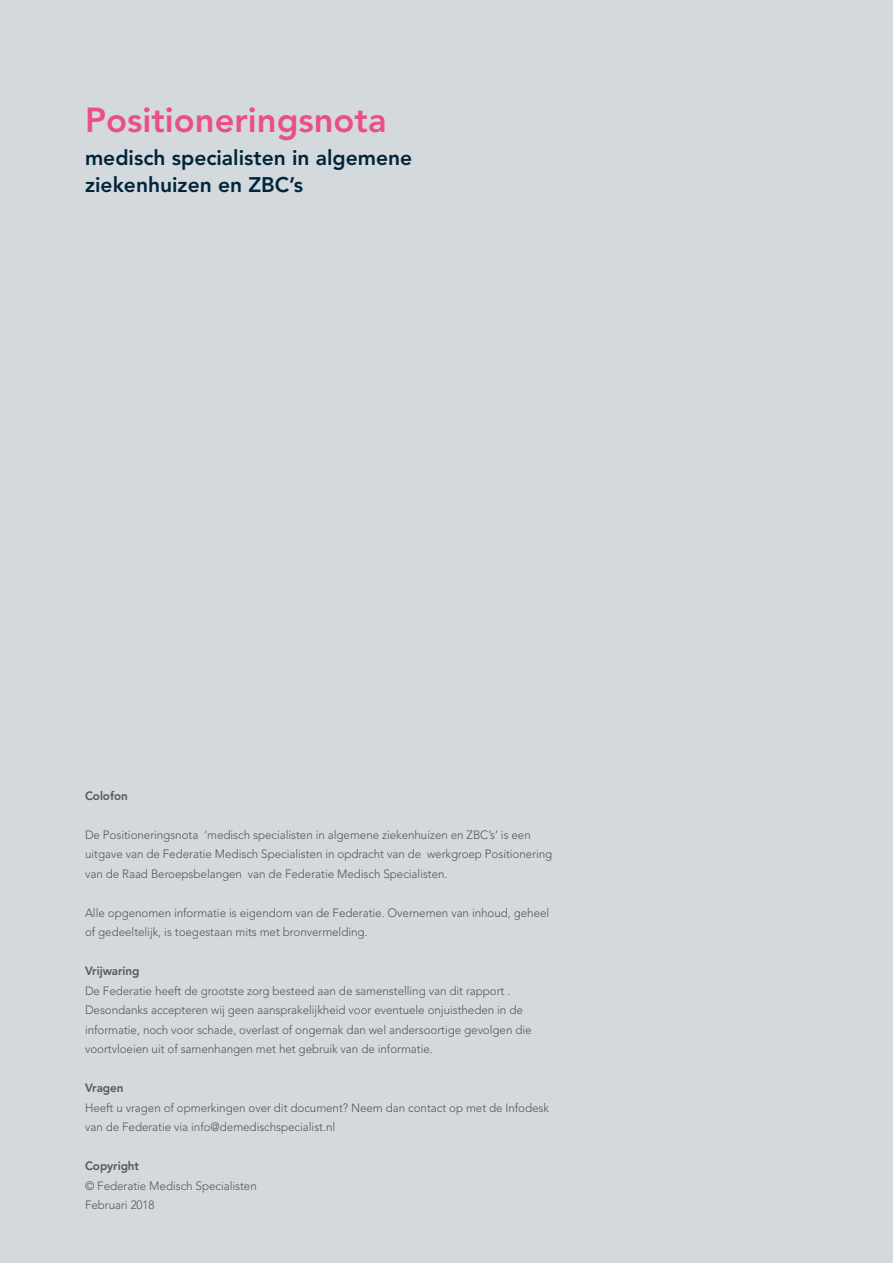
<style>
.page{position:relative;width:893px;height:1263px;background:#d3d9dd}
.page>*{position:absolute;margin:0;border:0;box-sizing:border-box;transform-origin:0 0}
.t1{font:800 34.5px "Avenir LT Std";color:#ea5083}
.t2{font:800 21px/27px "Avenir LT Std";color:#00243a}
.t3{font:300 12px/19.5px "Avenir LT Std";letter-spacing:-.005em;color:#565655}
.t4{font:800 12px "Avenir LT Std";letter-spacing:-.005em;color:#565655}
</style>
<div class="page">
<h1 class="t1" style="left:85px;top:100px;width:303px">Positioneringsnota</h1>
<h2 class="t2" style="left:85px;top:145px;width:329px">medisch specialisten in algemene ziekenhuizen en ZBC’s</h2>
<p class="t4" style="left:85px;top:788px;width:44px">Colofon</p>
<p class="t3" style="left:85px;top:825px;width:469px">De Positioneringsnota ‘medisch specialisten in algemene ziekenhuizen en ZBC’s’ is een uitgave van de Federatie Medisch Specialisten in opdracht van de werkgroep Positionering van de Raad Beroepsbelangen van de Federatie Medisch Specialisten.</p>
<p class="t3" style="left:85px;top:903px;width:466px">Alle opgenomen informatie is eigendom van de Federatie. Overnemen van inhoud, geheel of gedeeltelijk, is toegestaan mits met bronvermelding.</p>
<p class="t4" style="left:85px;top:964px;width:56px">Vrijwaring</p>
<p class="t3" style="left:85px;top:981px;width:448px">De Federatie heeft de grootste zorg besteed aan de samenstelling van dit rapport .<br>Desondanks accepteren wij geen aansprakelijkheid voor eventuele onjuistheden in de informatie, noch voor schade, overlast of ongemak dan wel andersoortige gevolgen die voortvloeien uit of samenhangen met het gebruik van de informatie.</p>
<p class="t4" style="left:85px;top:1081px;width:40px">Vragen</p>
<p class="t3" style="left:85px;top:1098px;width:466px">Heeft u vragen of opmerkingen over dit document? Neem dan contact op met de Infodesk van de Federatie via info@demedischspecialist.nl</p>
<p class="t4" style="left:85px;top:1159px;width:56px">Copyright</p>
<p class="t3" style="left:85px;top:1176px;width:173px">© Federatie Medisch Specialisten<br>Februari 2018</p>
</div>
